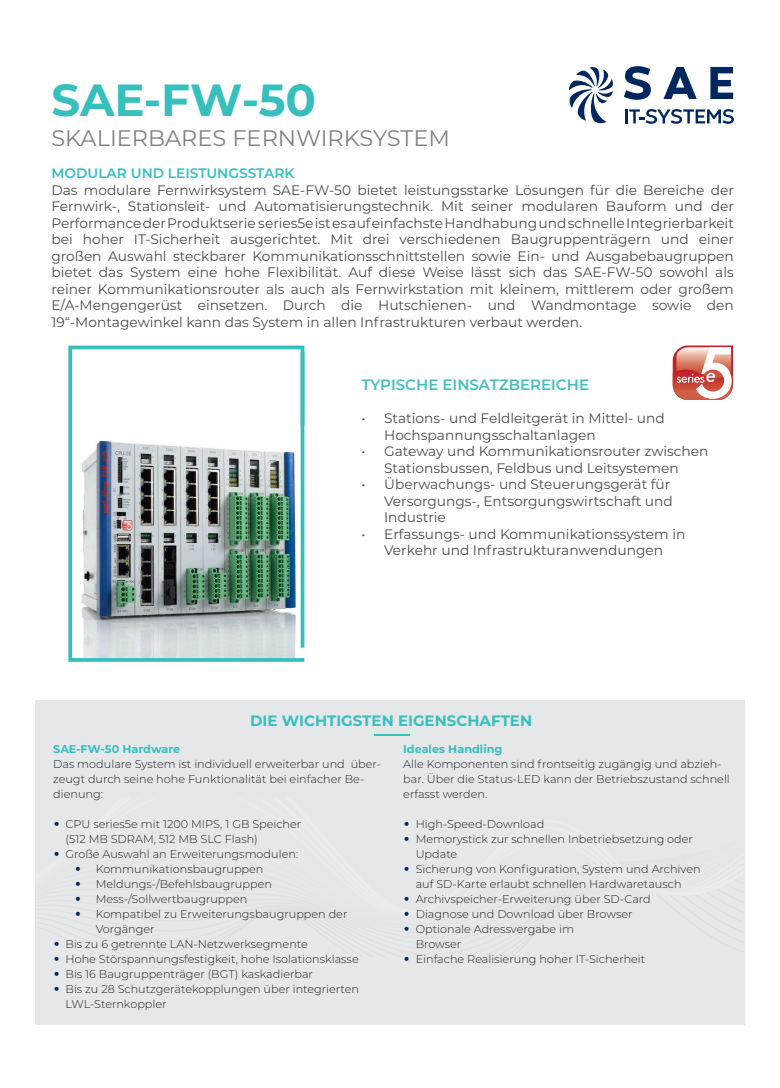
<style>
.page{position:relative;width:780px;height:1088px;background:#fff}
.page>*{position:absolute;margin:0;border:0;box-sizing:border-box;transform-origin:0 0}
.t1{font:700 45px "Montserrat";color:#36bfbd}
.t2{font:22.5px "Montserrat";color:#808285}
.t3{font:italic 500 19.25px "Futura BT";color:#fff}
.t4{font:700 15px "Montserrat";color:#36bfbd}
.t5{font:600 15px "Montserrat";color:#43c0bc}
.t6{font:13.75px/16.5px "Montserrat";color:#4b4c4d}
.t7{font:600 13.75px "Montserrat";color:#36bfbd}
.Copy_schwarz_light_9{font:300 11.25px/15px "Montserrat";color:#231f20}
.Aufzählung_Bulletpoi{font:300 11.25px "Montserrat";color:#231f20}
.Head_2_blau_bold_9pt{font:700 11.25px "Montserrat";color:#36bfbd}
.s1{font-family:"Scuba Pro";font-weight:700;color:#00285f}
</style>
<div class="page">
<div style="left:35px;top:700px;width:709px;height:324px;background:#e6e7e9"></div>
<hr style="left:374px;top:734px;width:35px;height:1px;background:#36bfbd">
<div style="left:68px;top:346px;width:236px;height:316px;border:4px solid #36bfbd"></div>
<img style="left:81px;top:426px;width:224px;height:231px">
<svg style="left:624px;top:66px;width:26px;height:34px"></svg>
<svg style="left:663px;top:67px;width:33px;height:32px"></svg>
<svg style="left:710px;top:67px;width:23px;height:32px"></svg>
<hr style="left:625px;top:109px;width:3px;height:14px;background:#00285f">
<svg style="left:629px;top:109px;width:104px;height:15px"></svg>
<svg style="left:569px;top:67px;width:44px;height:57px"></svg>
<svg style="left:672px;top:345px;width:61px;height:55px"></svg>
<svg style="left:300px;top:352px;width:4px;height:296px"></svg>
<p class="t1" style="left:51px;top:68px;width:266px">SAE-FW-50</p>
<p class="t2" style="left:51px;top:122px;width:400px">SKALIERBARES FERNWIRKSYSTEM</p>
<p class="t7" style="left:51px;top:163px;width:244px">MODULAR UND LEISTUNGSSTARK</p>
<p class="t6" style="left:51px;top:181px;width:684px;text-align:justify">Das modulare Fernwirksystem SAE-FW-50 bietet leistungsstarke Lösungen für die Bereiche der Fernwirk-, Stationsleit- und Automatisierungstechnik. Mit seiner modularen Bauform und der Performance der Produktserie series5e ist es auf einfachste Handhabung und schnelle Integrierbarkeit bei hoher IT-Sicherheit ausgerichtet. Mit drei verschiedenen Baugruppenträgern und einer großen Auswahl steckbarer Kommunikationsschnittstellen sowie Ein- und Ausgabebaugruppen bietet das System eine hohe Flexibilität. Auf diese Weise lässt sich das SAE-FW-50 sowohl als reiner Kommunikationsrouter als auch als Fernwirkstation mit kleinem, mittlerem oder großem E/A-Mengengerüst einsetzen. Durch die Hutschienen- und Wandmontage sowie den 19“-Montagewinkel kann das System in allen Infrastrukturen verbaut werden.</p>
<p class="t3" style="left:706px;top:364px;width:12px">e</p>
<p class="t5" style="left:361px;top:374px;width:229px">TYPISCHE EINSATZBEREICHE</p>
<p class="t6" style="left:384px;top:409px;width:282px;text-indent:-22px">• Stations- und Feldleitgerät in Mittel- und<br>Hochspannungsschaltanlagen</p>
<p class="t6" style="left:361px;top:442px;width:348px;text-align:center">• Gateway und Kommunikationsrouter zwischen<br>Stationsbussen, Feldbus und Leitsystemen</p>
<p class="t6" style="left:384px;top:475px;width:290px;text-indent:-22px">• Überwachungs- und Steuerungsgerät für<br>Versorgungs-, Entsorgungswirtschaft und<br>Industrie</p>
<p class="t6" style="left:361px;top:525px;width:325px;text-align:center">• Erfassungs- und Kommunikationssystem in<br>Verkehr und Infrastrukturanwendungen</p>
<p class="t4" style="left:250px;top:710px;width:283px">DIE WICHTIGSTEN EIGENSCHAFTEN</p>
<p class="Head_2_blau_bold_9pt" style="left:53px;top:741px;width:128px">SAE-FW-50 Hardware</p>
<p class="Copy_schwarz_light_9" style="left:53px;top:756px;width:329px">Das modulare System ist individuell erweiterbar und über&shy;zeugt durch seine hohe Funktionalität bei einfacher Be&shy;dienung:</p>
<p class="Copy_schwarz_light_9" style="left:53px;top:816px;width:250px"><span class="s1">•</span> CPU series5e mit 1200 MIPS, 1 GB Speicher</p>
<p class="Aufzählung_Bulletpoi" style="left:66px;top:831px;width:194px">(512 MB SDRAM, 512 MB SLC Flash)</p>
<p class="Copy_schwarz_light_9" style="left:53px;top:846px;width:246px"><span class="s1">•</span> Große Auswahl an Erweiterungsmodulen:</p>
<p class="Copy_schwarz_light_9" style="left:74px;top:861px;width:191px"><span class="s1">•</span> Kommunikationsbaugruppen</p>
<p class="Copy_schwarz_light_9" style="left:74px;top:876px;width:199px"><span class="s1">•</span> Meldungs-/Befehlsbaugruppen</p>
<p class="Copy_schwarz_light_9" style="left:74px;top:891px;width:174px"><span class="s1">•</span> Mess-/Sollwertbaugruppen</p>
<p class="Copy_schwarz_light_9" style="left:96px;top:906px;width:253px;text-indent:-21px"><span class="s1">•</span> Kompatibel zu Erweiterungsbaugruppen der<br>Vorgänger</p>
<p class="Copy_schwarz_light_9" style="left:53px;top:936px;width:256px"><span class="s1">•</span> Bis zu 6 getrennte LAN-Netzwerksegmente</p>
<p class="Copy_schwarz_light_9" style="left:53px;top:951px;width:307px"><span class="s1">•</span> Hohe Störspannungsfestigkeit, hohe Isolationsklasse</p>
<p class="Copy_schwarz_light_9" style="left:53px;top:966px;width:261px"><span class="s1">•</span> Bis 16 Baugruppenträger (BGT) kaskadierbar</p>
<p class="Copy_schwarz_light_9" style="left:53px;top:981px;width:307px"><span class="s1">•</span> Bis zu 28 Schutzgerätekopplungen über integrierten</p>
<p class="Aufzählung_Bulletpoi" style="left:66px;top:996px;width:102px">LWL-Sternkoppler</p>
<p class="Head_2_blau_bold_9pt" style="left:403px;top:741px;width:101px">Ideales Handling</p>
<p class="Copy_schwarz_light_9" style="left:403px;top:756px;width:328px">Alle Komponenten sind frontseitig zugängig und abzieh&shy;bar. Über die Status-LED kann der Betriebszustand schnell erfasst werden.</p>
<p class="Copy_schwarz_light_9" style="left:403px;top:816px;width:142px"><span class="s1">•</span> High-Speed-Download</p>
<p class="Copy_schwarz_light_9" style="left:403px;top:831px;width:291px"><span class="s1">•</span> Memorystick zur schnellen Inbetriebsetzung oder</p>
<p class="Aufzählung_Bulletpoi" style="left:415px;top:846px;width:43px">Update</p>
<p class="Copy_schwarz_light_9" style="left:403px;top:861px;width:299px"><span class="s1">•</span> Sicherung von Konfiguration, System und Archiven</p>
<p class="Aufzählung_Bulletpoi" style="left:415px;top:876px;width:267px">auf SD-Karte erlaubt schnellen Hardwaretausch</p>
<p class="Copy_schwarz_light_9" style="left:403px;top:891px;width:249px"><span class="s1">•</span> Archivspeicher-Erweiterung über SD-Card</p>
<p class="Copy_schwarz_light_9" style="left:403px;top:906px;width:231px"><span class="s1">•</span> Diagnose und Download über Browser</p>
<p class="Copy_schwarz_light_9" style="left:403px;top:921px;width:172px"><span class="s1">•</span> Optionale Adressvergabe im</p>
<p class="Aufzählung_Bulletpoi" style="left:415px;top:936px;width:47px">Browser</p>
<p class="Copy_schwarz_light_9" style="left:403px;top:951px;width:243px"><span class="s1">•</span> Einfache Realisierung hoher IT-Sicherheit</p>
</div>
